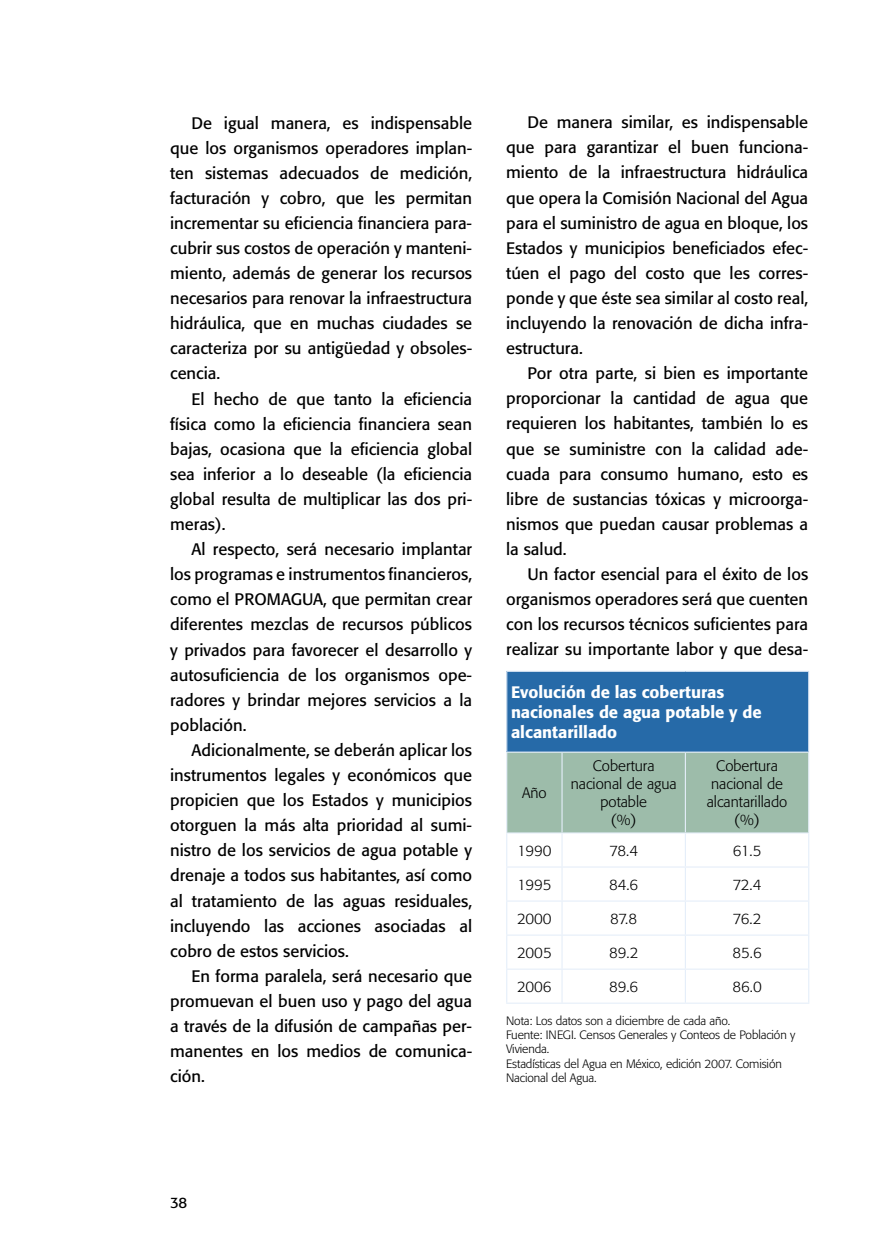
<style>
.page{position:relative;width:872px;height:1234px;background:#fff}
.page>*{position:absolute;margin:0;border:0;box-sizing:border-box;transform-origin:0 0}
.t1{font:16.5px/25px "Formata";color:#000;text-align:justify}
.t2{font:500 16.5px/19.8px "Formata";color:#fff}
.t3{font:300 15px/18px "Formata";color:#000;text-align:center}
.t4{font:15px "Formata";color:#000}
.t5{font:300 12px/14.4px "Formata";letter-spacing:-.01em;color:#000}
</style>
<div class="page">
<div style="left:507px;top:671px;width:301px;height:81px;background:#266aa8"></div>
<div style="left:507px;top:752px;width:301px;height:80px;background:#9dbcaa"></div>
<svg style="left:507px;top:901px;width:301px;height:101px"></svg>
<hr style="left:506px;top:670px;width:56px;height:1px;background:#e5eef9">
<hr style="left:506px;top:671px;width:1px;height:80px;background:#e5eef9">
<hr style="left:562px;top:670px;width:123px;height:1px;background:#e5eef9">
<hr style="left:685px;top:670px;width:124px;height:1px;background:#e5eef9">
<hr style="left:808px;top:671px;width:1px;height:80px;background:#e5eef9">
<hr style="left:506px;top:751px;width:56px;height:1px;background:#e5eef9">
<hr style="left:506px;top:752px;width:1px;height:80px;background:#e5eef9">
<hr style="left:562px;top:751px;width:123px;height:1px;background:#e5eef9">
<hr style="left:561px;top:752px;width:1px;height:80px;background:#e5eef9">
<hr style="left:685px;top:751px;width:124px;height:1px;background:#e5eef9">
<hr style="left:685px;top:752px;width:1px;height:80px;background:#e5eef9">
<hr style="left:808px;top:752px;width:1px;height:80px;background:#e5eef9">
<hr style="left:506px;top:832px;width:56px;height:1px;background:#e5eef9">
<hr style="left:506px;top:833px;width:1px;height:33px;background:#e5eef9">
<hr style="left:562px;top:832px;width:123px;height:1px;background:#e5eef9">
<hr style="left:561px;top:833px;width:1px;height:33px;background:#e5eef9">
<hr style="left:685px;top:832px;width:124px;height:1px;background:#e5eef9">
<hr style="left:685px;top:833px;width:1px;height:33px;background:#e5eef9">
<hr style="left:808px;top:833px;width:1px;height:33px;background:#e5eef9">
<hr style="left:506px;top:866px;width:56px;height:1px;background:#e5eef9">
<hr style="left:506px;top:867px;width:1px;height:33px;background:#e5eef9">
<hr style="left:562px;top:866px;width:123px;height:1px;background:#e5eef9">
<hr style="left:561px;top:867px;width:1px;height:33px;background:#e5eef9">
<hr style="left:685px;top:866px;width:124px;height:1px;background:#e5eef9">
<hr style="left:685px;top:867px;width:1px;height:33px;background:#e5eef9">
<hr style="left:808px;top:867px;width:1px;height:33px;background:#e5eef9">
<hr style="left:506px;top:900px;width:56px;height:1px;background:#e5eef9">
<hr style="left:506px;top:901px;width:1px;height:33px;background:#e5eef9">
<hr style="left:562px;top:900px;width:123px;height:1px;background:#e5eef9">
<hr style="left:561px;top:901px;width:1px;height:33px;background:#e5eef9">
<hr style="left:685px;top:900px;width:124px;height:1px;background:#e5eef9">
<hr style="left:685px;top:901px;width:1px;height:33px;background:#e5eef9">
<hr style="left:808px;top:901px;width:1px;height:33px;background:#e5eef9">
<hr style="left:506px;top:934px;width:56px;height:1px;background:#e5eef9">
<hr style="left:506px;top:935px;width:1px;height:33px;background:#e5eef9">
<hr style="left:562px;top:934px;width:123px;height:1px;background:#e5eef9">
<hr style="left:561px;top:935px;width:1px;height:33px;background:#e5eef9">
<hr style="left:685px;top:934px;width:124px;height:1px;background:#e5eef9">
<hr style="left:685px;top:935px;width:1px;height:33px;background:#e5eef9">
<hr style="left:808px;top:935px;width:1px;height:33px;background:#e5eef9">
<hr style="left:506px;top:968px;width:56px;height:1px;background:#e5eef9">
<hr style="left:506px;top:969px;width:1px;height:33px;background:#e5eef9">
<hr style="left:562px;top:968px;width:123px;height:1px;background:#e5eef9">
<hr style="left:561px;top:969px;width:1px;height:33px;background:#e5eef9">
<hr style="left:685px;top:968px;width:124px;height:1px;background:#e5eef9">
<hr style="left:685px;top:969px;width:1px;height:33px;background:#e5eef9">
<hr style="left:808px;top:969px;width:1px;height:33px;background:#e5eef9">
<hr style="left:506px;top:1002px;width:56px;height:1px;background:#e5eef9">
<hr style="left:562px;top:1002px;width:123px;height:1px;background:#e5eef9">
<hr style="left:685px;top:1002px;width:124px;height:1px;background:#e5eef9">
<p class="t1" style="left:170px;top:110px;width:303px;text-indent:21px">De igual manera, es indispensable que los organismos operadores implan&shy;ten sistemas adecuados de medición, facturación y cobro, que les permitan incrementar su eficiencia financiera para&shy;cubrir sus costos de operación y manteni&shy;miento, además de generar los recursos necesarios para renovar la infraestructura hidráulica, que en muchas ciudades se caracteriza por su antigüedad y obsoles&shy;cencia.</p>
<p class="t1" style="left:170px;top:386px;width:303px;text-indent:21px">El hecho de que tanto la eficiencia física como la eficiencia financiera sean bajas, ocasiona que la eficiencia global sea inferior a lo deseable (la eficiencia global resulta de multiplicar las dos pri&shy;meras).</p>
<p class="t1" style="left:170px;top:536px;width:303px;text-indent:21px">Al respecto, será necesario implantar los programas e instrumentos financieros, como el PROMAGUA, que permitan crear diferentes mezclas de recursos públicos y privados para favorecer el desarrollo y autosuficiencia de los organismos ope&shy;radores y brindar mejores servicios a la población.</p>
<p class="t1" style="left:170px;top:737px;width:303px;text-indent:21px">Adicionalmente, se deberán aplicar los instrumentos legales y económicos que propicien que los Estados y municipios otorguen la más alta prioridad al sumi&shy;nistro de los servicios de agua potable y drenaje a todos sus habitantes, así como al tratamiento de las aguas residuales, incluyendo las acciones asociadas al cobro de estos servicios.</p>
<p class="t1" style="left:170px;top:963px;width:303px;text-indent:21px">En forma paralela, será necesario que promuevan el buen uso y pago del agua a través de la difusión de campañas per&shy;manentes en los medios de comunica&shy;ción.</p>
<p class="t1" style="left:506px;top:110px;width:303px;text-indent:21px">De manera similar, es indispensable que para garantizar el buen funciona&shy;miento de la infraestructura hidráulica que opera la Comisión Nacional del Agua para el suministro de agua en bloque, los Estados y municipios beneficiados efec&shy;túen el pago del costo que les corres&shy;ponde y que éste sea similar al costo real, incluyendo la renovación de dicha infra&shy;estructura.</p>
<p class="t1" style="left:506px;top:361px;width:303px;text-indent:21px">Por otra parte, si bien es importante proporcionar la cantidad de agua que requieren los habitantes, también lo es que se suministre con la calidad ade&shy;cuada para consumo humano, esto es libre de sustancias tóxicas y microorga&shy;nismos que puedan causar problemas a la salud.</p>
<p class="t1" style="left:506px;top:561px;width:303px;text-indent:21px">Un factor esencial para el éxito de los organismos operadores será que cuenten con los recursos técnicos suficientes para realizar su importante labor y que desa-</p>
<p class="t2" style="left:511px;top:682px;width:252px">Evolución de las coberturas nacionales de agua potable y de alcantarillado</p>
<p class="t3" style="left:522px;top:783px;width:26px">Año</p>
<p class="t3" style="left:570px;top:756px;width:107px">Cobertura nacional de agua potable<br>(%)</p>
<p class="t3" style="left:706px;top:756px;width:82px">Cobertura nacional de alcantarillado (%)</p>
<p class="t3" style="left:517px;top:841px;width:36px">1990</p>
<p class="t3" style="left:609px;top:841px;width:30px">78.4</p>
<p class="t3" style="left:732px;top:841px;width:30px">61.5</p>
<p class="t3" style="left:517px;top:875px;width:36px">1995</p>
<p class="t3" style="left:609px;top:875px;width:31px">84.6</p>
<p class="t3" style="left:732px;top:875px;width:30px">72.4</p>
<p class="t3" style="left:517px;top:909px;width:36px">2000</p>
<p class="t3" style="left:610px;top:909px;width:28px">87.8</p>
<p class="t3" style="left:732px;top:909px;width:30px">76.2</p>
<p class="t3" style="left:517px;top:943px;width:36px">2005</p>
<p class="t3" style="left:609px;top:943px;width:31px">89.2</p>
<p class="t3" style="left:732px;top:943px;width:31px">85.6</p>
<p class="t3" style="left:517px;top:977px;width:36px">2006</p>
<p class="t3" style="left:609px;top:977px;width:31px">89.6</p>
<p class="t3" style="left:732px;top:977px;width:31px">86.0</p>
<p class="t5" style="left:506px;top:1013px;width:291px">Nota: Los datos son a diciembre de cada año.<br>Fuente: INEGI. Censos Generales y Conteos de Población y Vivienda.<br>Estadísticas del Agua en México, edición 2007. Comisión Nacional del Agua.</p>
<p class="t4" style="left:170px;top:1193px;width:19px">38</p>
</div>
